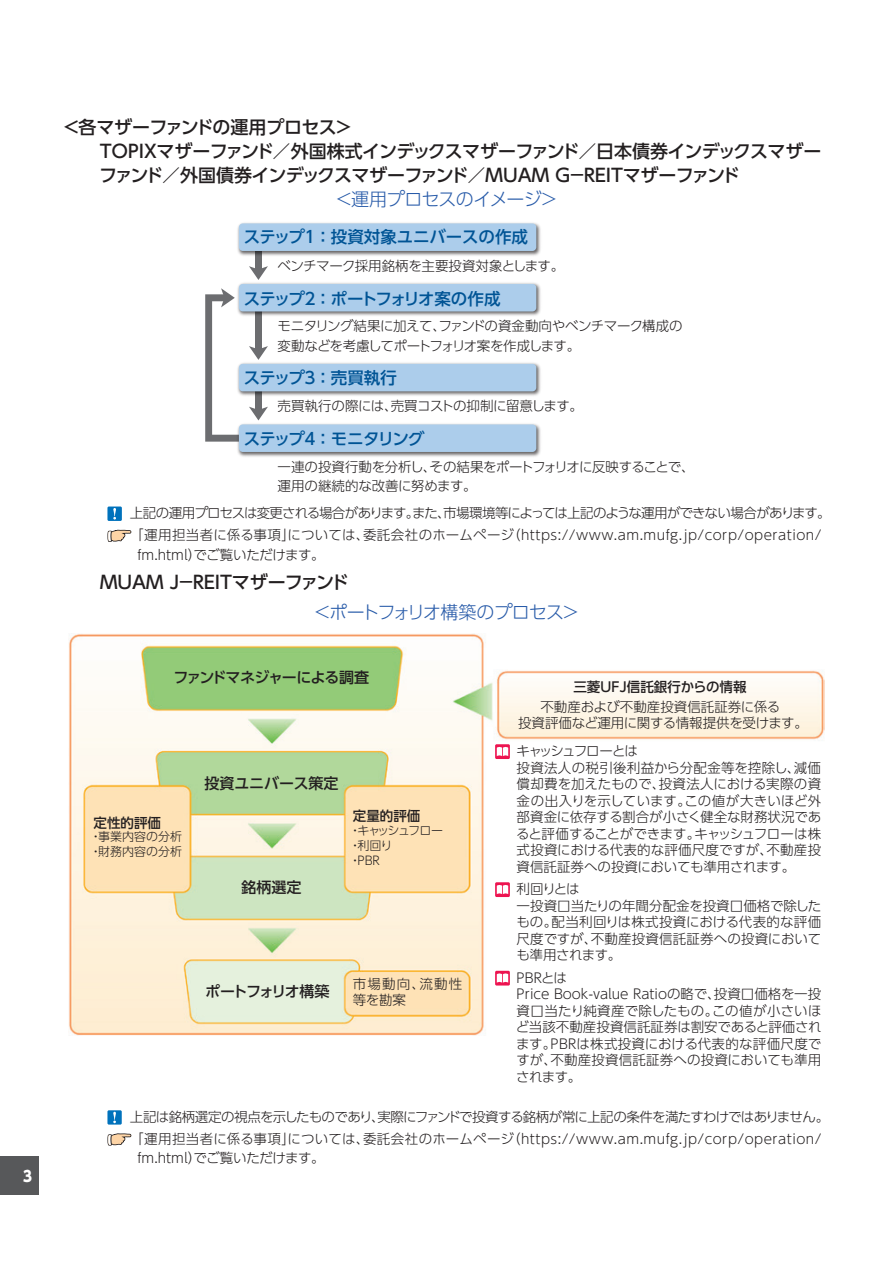
<style>
.page{position:relative;width:893px;height:1263px;background:#fff}
.page>*{position:absolute;margin:0;border:0;box-sizing:border-box;transform-origin:0 0}
.t1{font:500 18px/24px "UD Shin Go Pro";letter-spacing:-.06em;color:#231f20}
.t2{font:300 18px "UD Shin Go Pro";letter-spacing:-.035em;color:#285ba9}
.t3{font:500 18px "UD Shin Go Pro";letter-spacing:-.135em;color:#231f20}
.t4{font:500 16.5px "UD Shin Go Pro";letter-spacing:-.105em;color:#005495}
.t5{font:500 16.5px "UD Shin Go Pro";letter-spacing:-.01em;color:#005495}
.t6{font:500 16.5px "UD Shin Go Pro";letter-spacing:-.045em;color:#005495}
.t7{font:500 15px "UD Shin Go Pro";letter-spacing:-.06em;color:#231f20}
.t8{font:500 15px "UD Shin Go Pro";letter-spacing:-.025em;color:#231f20}
.t9{font:500 15px "UD Shin Go Pro";letter-spacing:-.11em;color:#231f20}
.t10{font:800 15px "UD Shin Go Pro";color:#fff;scale:.9 1}
.t11{font:300 13.5px/16.5px "UD Shin Go Pro";letter-spacing:-.005em;color:#231f20}
.t12{font:300 13.5px/21.8px "UD Shin Go Pro";letter-spacing:-.03em;color:#231f20}
.t13{font:300 13.5px/21.9px "UD Shin Go Pro";letter-spacing:-.04em;color:#231f20}
.t14{font:300 13.5px/19.5px "UD Shin Go Pro";letter-spacing:-.035em;color:#231f20}
.t15{font:500 13.5px "UD Shin Go Pro";color:#231f20}
.t16{font:300 13.5px/16.5px "UD Shin Go Pro";letter-spacing:.085em;color:#231f20}
.t17{font:300 12px/15px "UD Shin Go Pro";letter-spacing:-.125em;color:#231f20}
.t18{font:300 12px/15px "UD Shin Go Pro";color:#231f20}
</style>
<div class="page">
<div style="left:0;top:1157px;width:38px;height:38px;background:#57585a"></div>
<div style="left:255px;top:251px;width:7px;height:19px;background:#6c6d70"></div>
<svg style="left:249px;top:266px;width:19px;height:14px"></svg>
<svg style="left:205px;top:288px;width:63px;height:154px"></svg>
<img style="left:237px;top:223px;width:304px;height:33px">
<div style="left:239px;top:223px;width:297px;height:28px;background:#accdeb;border-radius:4px"></div>
<img style="left:236px;top:283px;width:305px;height:35px">
<div style="left:239px;top:284px;width:297px;height:27px;background:#accdeb;border-radius:4px"></div>
<img style="left:236px;top:361px;width:305px;height:37px">
<div style="left:239px;top:364px;width:297px;height:27px;background:#accdeb;border-radius:4px"></div>
<img style="left:236px;top:421px;width:305px;height:36px">
<div style="left:239px;top:424px;width:297px;height:28px;background:#accdeb;border-radius:4px"></div>
<div style="left:107px;top:506px;width:15px;height:15px;background:#0072bc"></div>
<svg style="left:113px;top:508px;width:3px;height:11px"></svg>
<svg style="left:107px;top:529px;width:25px;height:13px"></svg>
<img style="left:69px;top:633px;width:755px;height:402px">
<svg style="left:495px;top:744px;width:15px;height:15px"></svg>
<svg style="left:497px;top:747px;width:11px;height:9px"></svg>
<svg style="left:495px;top:882px;width:15px;height:15px"></svg>
<svg style="left:497px;top:885px;width:11px;height:9px"></svg>
<svg style="left:495px;top:971px;width:15px;height:14px"></svg>
<svg style="left:497px;top:973px;width:11px;height:10px"></svg>
<div style="left:107px;top:1110px;width:15px;height:14px;background:#0072bc"></div>
<svg style="left:113px;top:1112px;width:3px;height:11px"></svg>
<svg style="left:107px;top:1133px;width:25px;height:13px"></svg>
<p class="t10" style="left:23px;top:1163px;width:11px">3</p>
<h1 class="t1" style="left:97px;top:115px;width:726px;text-indent:-35px">＜各マザーファンドの運用プロセス＞<br>ＴＯＰＩＸマザーファンド／外国株式インデックスマザーファンド／日本債券インデックスマザーファンド／外国債券インデックスマザーファンド／ＭＵＡＭ Ｇ－ＲＥＩＴマザーファンド</h1>
<h1 class="t2" style="left:335px;top:185px;width:225px">＜運用プロセスのイメージ＞</h1>
<p class="t5" style="left:244px;top:223px;width:286px">ステップ１ ：投資対象ユニバースの作成</p>
<p class="t12" style="left:278px;top:255px;width:288px">ベンチマーク採用銘柄を主要投資対象とします。</p>
<p class="t4" style="left:244px;top:285px;width:258px">ステップ２ ：ポートフォリオ案の作成</p>
<p class="t14" style="left:277px;top:316px;width:407px">モニタリング結果に加えて、ファンドの資金動向やベンチマーク構成の変動などを考慮してポートフォリオ案を作成します。</p>
<p class="t6" style="left:244px;top:365px;width:155px">ステップ３ ：売買執行</p>
<p class="t14" style="left:278px;top:396px;width:307px">売買執行の際には、売買コストの抑制に留意します。</p>
<p class="t4" style="left:244px;top:425px;width:182px">ステップ４ ：モニタリング</p>
<p class="t11" style="left:278px;top:456px;width:418px;line-height:19.5px">一連の投資行動を分析し、その結果をポートフォリオに反映することで、運用の継続的な改善に努めます。</p>
<p class="t13" style="left:130px;top:502px;width:702px">上記の運用プロセスは変更される場合があります。また、市場環境等によっては上記のような運用ができない場合があります。「運用担当者に係る事項」については、委託会社のホームページ（https://www.am.mufg.jp/corp/operation/</p>
<p class="t11" style="left:137px;top:546px;width:189px">fm.html）でご覧いただけます。</p>
<h1 class="t3" style="left:100px;top:568px;width:251px">ＭＵＡＭ Ｊ－ＲＥＩＴマザーファンド</h1>
<h1 class="t2" style="left:313px;top:598px;width:268px">＜ポートフォリオ構築のプロセス＞</h1>
<p class="t7" style="left:173px;top:665px;width:197px">ファンドマネジャーによる調査</p>
<p class="t15" style="left:573px;top:676px;width:175px">三菱ＵＦＪ信託銀行からの情報</p>
<p class="t11" style="left:518px;top:698px;width:291px;text-align:center">不動産および不動産投資信託証券に係る<br>投資評価など運用に関する情報提供を受けます。</p>
<p class="t11" style="left:516px;top:742px;width:307px">キャッシュフローとは<br>投資法人の税引後利益から分配金等を控除し、減価償却費を加えたもので、投資法人における実際の資金の出入りを示しています。この値が大きいほど外部資金に依存する割合が小さく健全な財務状況であると評価することができます。キャッシュフローは株式投資における代表的な評価尺度ですが、不動産投資信託証券への投資においても準用されます。</p>
<p class="t11" style="left:516px;top:880px;width:307px">利回りとは<br>一投資口当たりの年間分配金を投資口価格で除したもの。配当利回りは株式投資における代表的な評価尺度ですが、不動産投資信託証券への投資においても準用されます。</p>
<p class="t11" style="left:514px;top:969px;width:309px">ＰＢＲとは<br>Price Book-value Ratioの略で、投資口価格を一投資口当たり純資産で除したもの。この値が小さいほど当該不動産投資信託証券は割安であると評価されます。ＰＢＲは株式投資における代表的な評価尺度ですが、不動産投資信託証券への投資においても準用されます。</p>
<p class="t12" style="left:130px;top:1106px;width:701px">上記は銘柄選定の視点を示したものであり、実際にファンドで投資する銘柄が常に上記の条件を満たすわけではありません。「運用担当者に係る事項」については、委託会社のホームページ（https://www.am.mufg.jp/corp/operation/</p>
<p class="t11" style="left:137px;top:1149px;width:189px">fm.html）でご覧いただけます。</p>
<p class="t8" style="left:205px;top:771px;width:136px">投資ユニバース策定</p>
<p class="t15" style="left:353px;top:805px;width:69px">定量的評価</p>
<p class="t17" style="left:349px;top:822px;width:95px">・キャッシュフロー・利回り<br>・ＰＢＲ</p>
<p class="t15" style="left:94px;top:811px;width:69px">定性的評価</p>
<p class="t18" style="left:90px;top:829px;width:94px">・事業内容の分析・財務内容の分析</p>
<p class="t8" style="left:242px;top:875px;width:61px">銘柄選定</p>
<p class="t9" style="left:205px;top:979px;width:126px">ポートフォリオ構築</p>
<p class="t16" style="left:353px;top:975px;width:111px">市場動向、流動性等を勘案</p>
</div>
